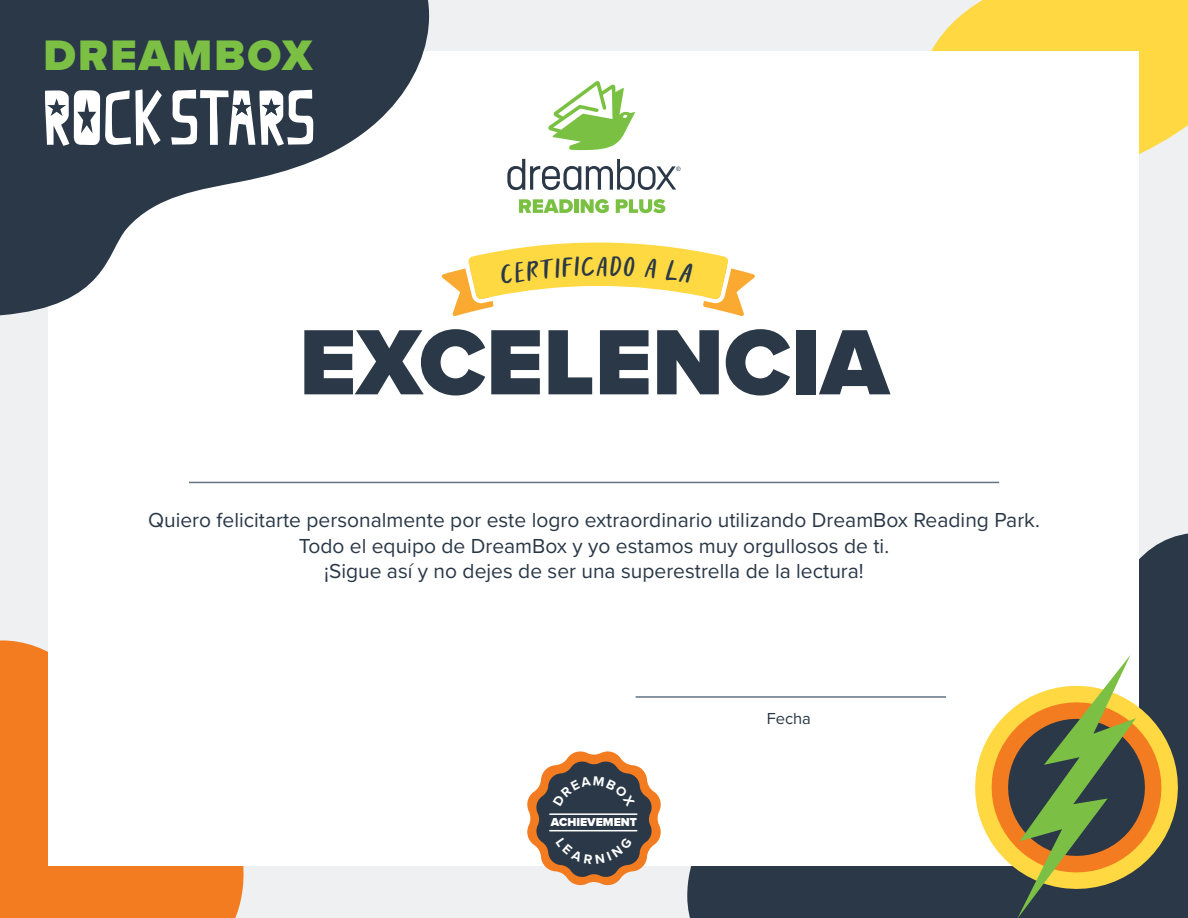
<style>
.page{position:relative;width:1188px;height:918px;background:#eef0f2}
.page>*{position:absolute;margin:0;border:0;box-sizing:border-box;transform-origin:0 0}
.t1{font:900 96.15px "Proxima Nova";color:#2a3848}
.t2{font:900 44.25px "Proxima Nova";letter-spacing:.05em;color:#7bc044}
.t3{font:25.5px "Homebreaks";color:#2a3848}
.t4{font:21px/25.2px "Proxima Nova";color:#2a3848;text-align:center}
.t5{font:16.5px "Proxima Nova";letter-spacing:-.005em;color:#2a3848}
.t6{font:900 12px "Proxima Nova";color:#fff}
</style>
<div class="page">
<div style="left:687px;top:533px;width:501px;height:385px;background:#2a3848"></div>
<svg style="left:874px;top:0;width:314px;height:154px;fill:#ffd842"></svg>
<svg style="left:0;top:594px;width:244px;height:324px;fill:#f37b20"></svg>
<div style="left:49px;top:52px;width:1090px;height:814px;background:#fff"></div>
<svg style="left:0;top:0;width:453px;height:326px;fill:#2a3848"></svg>
<svg style="left:171px;top:90px;width:142px;height:56px"></svg>
<svg style="left:45px;top:89px;width:117px;height:57px"></svg>
<hr style="left:636px;top:696px;width:310px;height:2px;background:#627481">
<svg style="left:507px;top:159px;width:174px;height:31px"></svg>
<svg style="left:519px;top:199px;width:54px;height:14px"></svg>
<hr style="left:574px;top:199px;width:4px;height:14px;background:#7ac143">
<svg style="left:581px;top:199px;width:28px;height:14px"></svg>
<svg style="left:616px;top:199px;width:49px;height:14px"></svg>
<svg style="left:548px;top:81px;width:87px;height:70px"></svg>
<svg style="left:968px;top:678px;width:217px;height:218px"></svg>
<svg style="left:985px;top:655px;width:183px;height:263px"></svg>
<hr style="left:189px;top:482px;width:810px;height:1px;background:#627481">
<svg style="left:527px;top:751px;width:134px;height:135px"></svg>
<svg style="left:441px;top:243px;width:314px;height:73px"></svg>
<h2 class="t2" style="left:44px;top:22px;width:270px">DREAMBOX</h2>
<p class="t3" style="left:597px;top:250px;width:15px">a</p>
<h1 class="t1" style="left:299px;top:291px;width:591px">EXCELENCIA</h1>
<p class="t4" style="left:148px;top:507px;width:893px">Quiero felicitarte personalmente por este logro extraordinario utilizando DreamBox Reading Park.<br>Todo el equipo de DreamBox y yo estamos muy orgullosos de ti.<br>¡Sigue así y no dejes de ser una superestrella de la lectura!</p>
<p class="t6" style="left:551px;top:813px;width:88px">ACHIEVEMENT</p>
<p class="t5" style="left:767px;top:706px;width:46px">Fecha</p>
</div>
